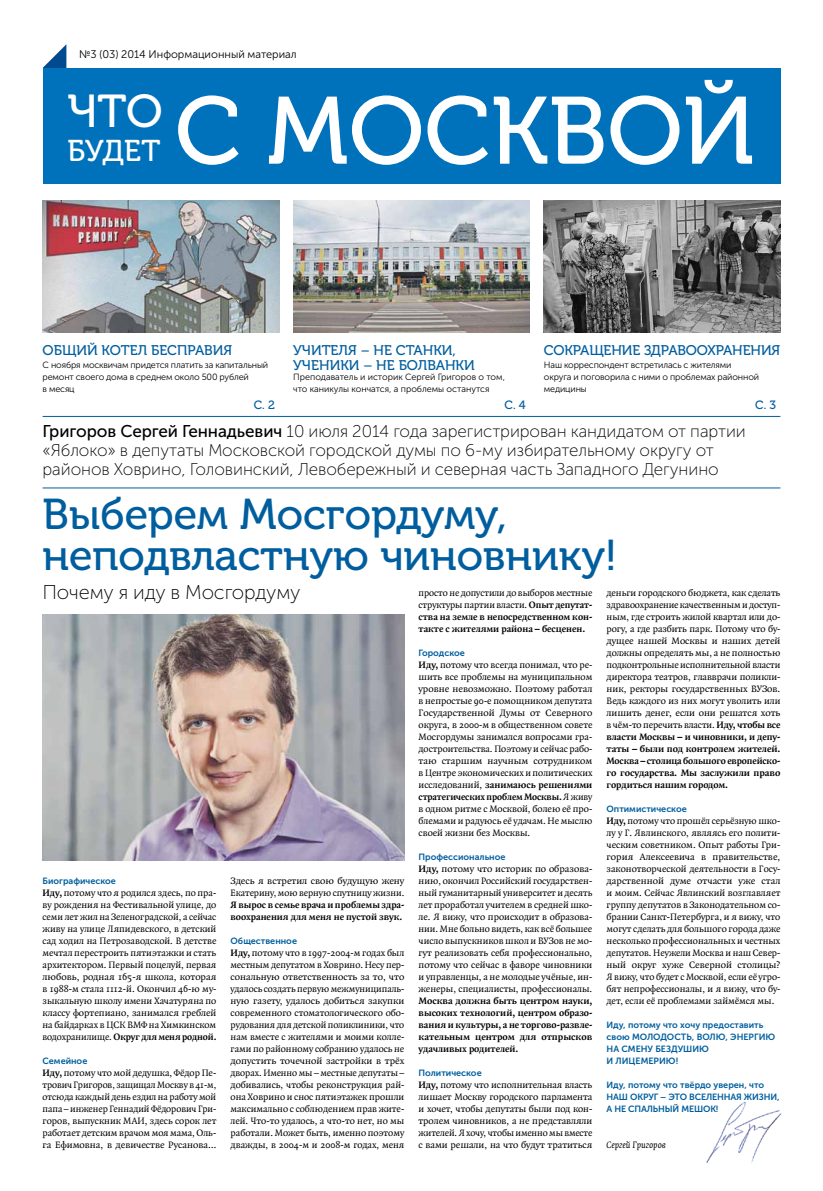
<style>
.page{position:relative;width:823px;height:1191px;background:#fff}
.page>*{position:absolute;margin:0;border:0;box-sizing:border-box;transform-origin:0 0}
.t1{font:95px "Museo Cyrl 500";color:#fff}
.t2{font:46px "Museo Cyrl 500";color:#fff}
.t3{font:43px/41px "Museo Cyrl 500";color:#005e9e}
.t4{font:30px "Museo Cyrl 500";letter-spacing:-.005em;color:#fff}
.t5{font:20px "Museo Sans Cyrl 100";letter-spacing:-.015em;color:#000}
.t6{font:17px/19px "Museo Sans Cyrl 100";letter-spacing:-.005em;color:#000}
.t7{font:14px "Museo Cyrl 500";letter-spacing:-.005em;color:#005e9e}
.t8{font:12px "Museo Cyrl 500";color:#005e9e}
.t9{font:11px "Museo Sans Cyrl 300";color:#000}
.t10{font:10px/12px "Quadraat Cyr";color:#000;text-align:justify}
.t11{font:700 10px/12px "Quadraat Cyr";color:#000;text-align:justify}
.t12{font:italic 10px "Quadraat Cyr";color:#000}
.t13{font:9px/12px "Museo Sans Cyrl 300";letter-spacing:-.015em;color:#000}
.t14{font:9px/12px "Museo Sans Cyrl 700";color:#005e9e}
.s1{font-family:"Museo Sans Cyrl 500"}
.s2{font-weight:700}
.s3{font-weight:400}
</style>
<div class="page">
<img style="left:706px;top:1101px;width:76px;height:62px">
<svg style="left:43px;top:44px;width:23px;height:24px"></svg>
<div style="left:43px;top:68px;width:737px;height:115px;background:#0072bc"></div>
<img style="left:43px;top:200px;width:236px;height:132px">
<img style="left:543px;top:200px;width:237px;height:132px">
<img style="left:293px;top:200px;width:236px;height:132px">
<hr style="left:43px;top:416px;width:737px;height:1px;background:#005e9e">
<hr style="left:43px;top:488px;width:737px;height:1px;background:#005e9e">
<img style="left:43px;top:614px;width:361px;height:246px">
<p class="t9" style="left:79px;top:48px;width:219px">№3 (03) 2014 Информационный материал</p>
<h2 class="t2" style="left:68px;top:86px;width:96px">ЧТО</h2>
<h3 class="t4" style="left:67px;top:135px;width:94px">БУДЕТ</h3>
<h1 class="t1" style="left:175px;top:79px;width:581px">С МОСКВОЙ</h1>
<h3 class="t7" style="left:43px;top:342px;width:191px">ОБЩИЙ КОТЕЛ БЕСПРАВИЯ</h3>
<p class="t13" style="left:43px;top:359px;width:227px">С ноября москвичам придется платить за капитальный ремонт своего дома в среднем около 500 рублей<br>в месяц</p>
<h3 class="t7" style="left:293px;top:342px;width:164px">УЧИТЕЛЯ – НЕ СТАНКИ,</h3>
<h3 class="t7" style="left:543px;top:342px;width:238px">СОКРАЩЕНИЕ ЗДРАВООХРАНЕНИЯ</h3>
<h3 class="t7" style="left:293px;top:357px;width:183px">УЧЕНИКИ – НЕ БОЛВАНКИ</h3>
<p class="t13" style="left:293px;top:371px;width:213px">Преподаватель и историк Сергей Григоров о том, что каникулы кончатся, а проблемы останутся</p>
<p class="t13" style="left:543px;top:359px;width:216px">Наш корреспондент встретилась с жителями округа и поговорила с ними о проблемах районной медицины</p>
<p class="t8" style="left:254px;top:398px;width:23px">С. 2</p>
<p class="t8" style="left:504px;top:398px;width:23px">С. 4</p>
<p class="t8" style="left:754px;top:398px;width:22px">С. 3</p>
<p class="t6" style="left:43px;top:421px;width:704px"><span class="s1">Григоров Сергей Геннадьевич</span> 10 июля 2014 года зарегистрирован кандидатом от партии «Яблоко» в депутаты Московской городской думы по 6-му избирательному округу от районов Ховрино, Головинский, Левобережный и северная часть Западного Дегунино</p>
<h3 class="t3" style="left:43px;top:494px;width:575px">Выберем Мосгордуму, неподвластную чиновнику!</h3>
<h3 class="t5" style="left:43px;top:582px;width:259px">Почему я иду в Мосгордуму</h3>
<p class="t14" style="left:43px;top:875px;width:75px">Биографическое</p>
<p class="t10" style="left:43px;top:887px;width:175px"><span class="s2">Иду,</span> потому что я родился здесь, по пра&shy;ву рождения на Фестивальной улице, до семи лет жил на Зеленоградской, а сейчас живу на улице Ляпидевского, в детский сад ходил на Петрозаводской. В детстве мечтал перестроить пятиэтажки и стать архитектором. Первый поцелуй, первая любовь, родная 165-я школа, которая в 1988-м стала 1112-й. Окончил 46-ю му&shy;зыкальную школу имени Хачатуряна по классу фортепиано, занимался греблей на байдарках в ЦСК ВМФ на Химкинском водохранилище. <span class="s2">Округ для меня родной.</span></p>
<p class="t14" style="left:43px;top:1055px;width:46px">Семейное</p>
<p class="t10" style="left:43px;top:1067px;width:175px"><span class="s2">Иду,</span> потому что мой дедушка, Фёдор Пе&shy;трович Григоров, защищал Москву в 41-м, отсюда каждый день ездил на работу мой папа – инженер Геннадий Фёдорович Гри&shy;горов, выпускник МАИ, здесь сорок лет работает детским врачом моя мама, Оль&shy;га Ефимовна, в девичестве Русанова…</p>
<p class="t10" style="left:230px;top:875px;width:175px">Здесь я встретил свою будущую жену<br>Екатерину, мою верную спутницу жизни.</p>
<p class="t11" style="left:230px;top:899px;width:175px">Я вырос в семье врача и проблемы здра&shy;воохранения для меня не пустой звук.</p>
<p class="t14" style="left:230px;top:935px;width:68px">Общественное</p>
<p class="t10" style="left:230px;top:947px;width:175px"><span class="s2">Иду,</span> потому что в 1997-2004-м годах был местным депутатом в Ховрино. Несу пер&shy;сональную ответственность за то, что удалось создать первую межмуниципаль&shy;ную газету, удалось добиться закупки современного стоматологического обо&shy;рудования для детской поликлиники, что нам вместе с жителями и моими колле&shy;гами по районному собранию удалось не допустить точечной застройки в трёх дворах. Именно мы – местные депутаты – добивались, чтобы реконструкция рай&shy;она Ховрино и снос пятиэтажек прошли максимально с соблюдением прав жите&shy;лей. Что-то удалось, а что-то нет, но мы работали. Может быть, именно поэтому дважды, в 2004-м и 2008-м годах, меня</p>
<p class="t11" style="left:418px;top:587px;width:175px"><span class="s3">просто не допустили до выборов местные структуры партии власти.</span> Опыт депутат&shy;ства на земле в непосредственном кон&shy;такте с жителями района – бесценен.</p>
<p class="t14" style="left:418px;top:647px;width:48px">Городское</p>
<p class="t10" style="left:418px;top:659px;width:175px"><span class="s2">Иду,</span> потому что всегда понимал, что ре&shy;шить все проблемы на муниципальном уровне невозможно. Поэтому работал в непростые 90-е помощником депутата Государственной Думы от Северного округа, в 2000-м в общественном совете Мосгордумы занимался вопросами гра&shy;достроительства. Поэтому и сейчас рабо&shy;таю старшим научным сотрудником в Центре экономических и политических исследований, <span class="s2">занимаюсь решениями стратегических проблем Москвы.</span> Яживу в одном ритме с Москвой, болею её про&shy;блемами и радуюсь её удачам. Не мыслю своей жизни без Москвы.</p>
<p class="t14" style="left:418px;top:851px;width:88px">Профессиональное</p>
<p class="t10" style="left:418px;top:863px;width:175px"><span class="s2">Иду,</span> потому что историк по образова&shy;нию, окончил Российский государствен&shy;ный гуманитарный университет и десять лет проработал учителем в средней шко&shy;ле. Я вижу, что происходит в образова&shy;нии. Мне больно видеть, как всё большее число выпускников школ и ВУЗов не мо&shy;гут реализовать себя профессионально, потому что сейчас в фаворе чиновники и управленцы, а не молодые учёные, ин&shy;женеры, специалисты, профессионалы.</p>
<p class="t11" style="left:418px;top:995px;width:175px">Москва должна быть центром науки, высоких технологий, центром образо&shy;вания и культуры, а не торгово-развле&shy;кательным центром для отпрысков удачливых родителей.</p>
<p class="t14" style="left:418px;top:1067px;width:65px">Политическое</p>
<p class="t10" style="left:418px;top:1079px;width:175px"><span class="s2">Иду,</span> потому что исполнительная власть лишает Москву городского парламента и хочет, чтобы депутаты были под кон&shy;тролем чиновников, а не представляли жителей. Я хочу, чтобы именно мы вместе с вами решали, на что будут тратиться</p>
<p class="t10" style="left:606px;top:587px;width:175px">деньги городского бюджета, как сделать здравоохранение качественным идоступ&shy;ным, где строить жилой квартал или до&shy;рогу, а где разбить парк. Потому что бу&shy;дущее нашей Москвы и наших детей должны определять мы, а не полностью подконтрольные исполнительной власти директора театров, главврачи поликли&shy;ник, ректоры государственных ВУЗов.<br>Ведь каждого из них могут уволить или лишить денег, если они решатся хоть в чём-то перечить власти. <span class="s2">Иду, чтобы все власти Москвы – и чиновники, и депу&shy;таты – были под контролем жителей.<br>Москва – столица большого европейско&shy;го государства. Мы заслужили право гордиться нашим городом.</span></p>
<p class="t14" style="left:606px;top:803px;width:82px">Оптимистическое</p>
<p class="t10" style="left:606px;top:815px;width:175px"><span class="s2">Иду,</span> потому что прошёл серьёзную шко&shy;лу у Г. Явлинского, являясь его полити&shy;ческим советником. Опыт работы Гри&shy;гория Алексеевича в правительстве, законотворческой деятельности в Госу&shy;дарственной думе отчасти уже стал и моим. Сейчас Явлинский возглавляет группу депутатов в Законодательном со&shy;брании Санкт-Петербурга, и я вижу, что могут сделать для большого города даже несколько профессиональных и честных депутатов. Неужели Москва и наш Север&shy;ный округ хуже Северной столицы?<br>Я вижу, что будет с Москвой, если её угро&shy;бят непрофессионалы, и я вижу, что бу&shy;дет, если её проблемами займёмся мы.</p>
<p class="t14" style="left:606px;top:1019px;width:170px">Иду, потому что хочу предоставить свою МОЛОДОСТЬ, ВОЛЮ, ЭНЕРГИЮ<br>НА СМЕНУ БЕЗДУШИЮ<br>И ЛИЦЕМЕРИЮ!</p>
<p class="t14" style="left:606px;top:1079px;width:174px">Иду, потому что твёрдо уверен, что<br>НАШ ОКРУГ – ЭТО ВСЕЛЕННАЯ ЖИЗНИ,<br>А НЕ СПАЛЬНЫЙ МЕШОК!</p>
<p class="t12" style="left:606px;top:1139px;width:61px">Сергей Григоров</p>
</div>
